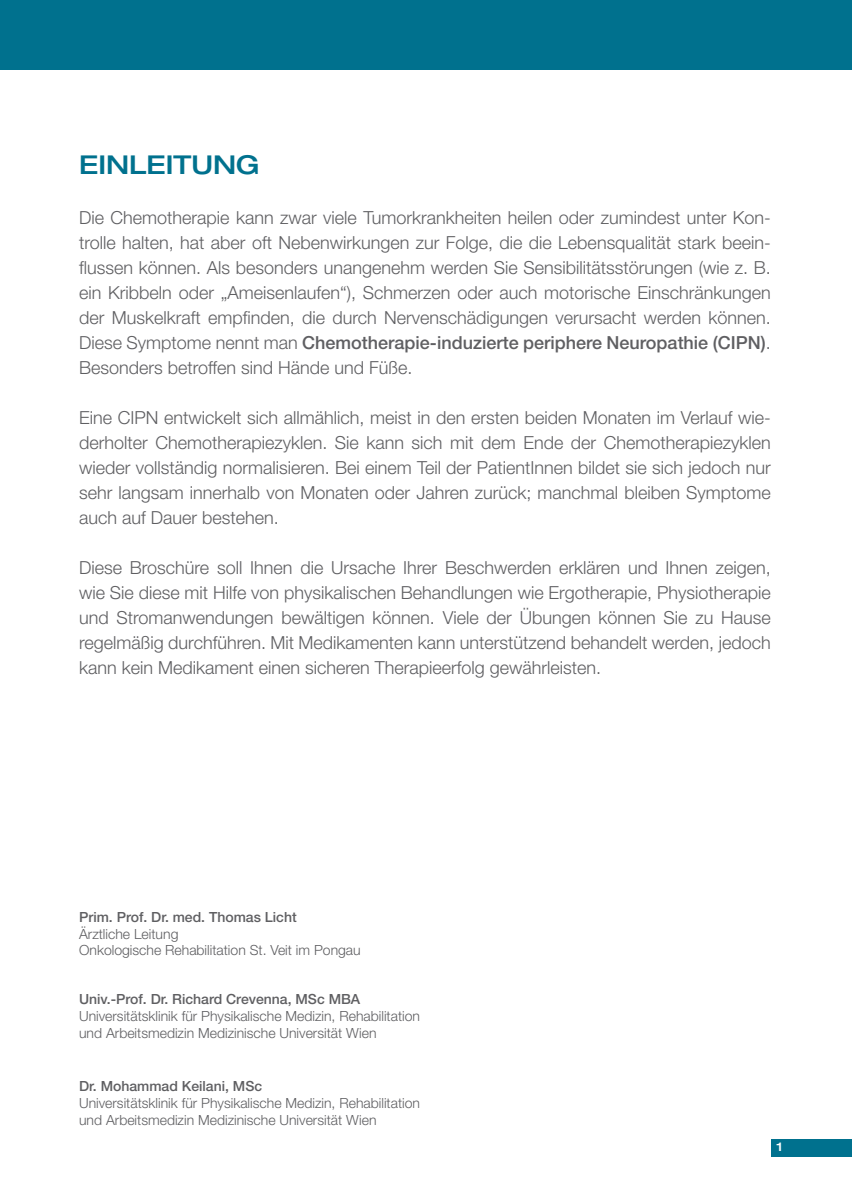
<style>
.page{position:relative;width:852px;height:1204px;background:#fff}
.page>*{position:absolute;margin:0;border:0;box-sizing:border-box;transform-origin:0 0}
.t1{font:500 expanded 26px "Helvetica Neue LT Pro";color:#00718e}
.t2{font:300 18px/25px "Helvetica Neue LT Pro";color:#5f5f62;text-align:justify}
.t3{font:300 14px/16.8px "Helvetica Neue LT Pro";color:#5f5f62}
.t4{font:500 14px "Helvetica Neue LT Pro";color:#5f5f62}
.t5{font:500 expanded 12px "Helvetica Neue LT Pro";color:#fff}
.s1{font-weight:500}
</style>
<div class="page">
<div style="left:0;top:0;width:852px;height:70px;background:#00718e"></div>
<div style="left:771px;top:1139px;width:81px;height:17px;background:#00718e"></div>
<h1 class="t1" style="left:79px;top:149px;width:182px">EINLEITUNG</h1>
<p class="t2" style="left:79px;top:205px;width:693px">Die Chemotherapie kann zwar viele Tumorkrankheiten heilen oder zumindest unter Kon&shy;trolle halten, hat aber oft Nebenwirkungen zur Folge, die die Lebensqualität stark beein&shy;flussen können. Als besonders unangenehm werden Sie Sensibilitätsstörungen (wie z. B. ein Kribbeln oder „Ameisenlaufen“), Schmerzen oder auch motorische Einschränkungen der Muskelkraft empfinden, die durch Nervenschädigungen verursacht werden können.<br>Diese Symptome nennt man <span class="s1">Chemotherapie-induzierte periphere Neuropathie (CIPN)</span>.<br>Besonders betroffen sind Hände und Füße.</p>
<p class="t2" style="left:79px;top:405px;width:693px">Eine CIPN entwickelt sich allmählich, meist in den ersten beiden Monaten im Verlauf wie&shy;derholter Chemotherapiezyklen. Sie kann sich mit dem Ende der Chemotherapiezyklen wieder vollständig normalisieren. Bei einem Teil der PatientInnen bildet sie sich jedoch nur sehr langsam innerhalb von Monaten oder Jahren zurück; manchmal bleiben Symptome auch auf Dauer bestehen.</p>
<p class="t2" style="left:79px;top:555px;width:693px">Diese Broschüre soll Ihnen die Ursache Ihrer Beschwerden erklären und Ihnen zeigen, wie Sie diese mit Hilfe von physikalischen Behandlungen wie Ergotherapie, Physiotherapie und Stromanwendungen bewältigen können. Viele der Übungen können Sie zu Hause regelmäßig durchführen. Mit Medikamenten kann unterstützend behandelt werden, jedoch kann kein Medikament einen sicheren Therapieerfolg gewährleisten.</p>
<p class="t4" style="left:79px;top:908px;width:219px">Prim. Prof. Dr. med. Thomas Licht</p>
<p class="t3" style="left:79px;top:925px;width:283px">Ärztliche Leitung<br>Onkologische Rehabilitation St. Veit im Pongau</p>
<p class="t4" style="left:79px;top:991px;width:283px">Univ.-Prof. Dr. Richard Crevenna, MSc MBA</p>
<p class="t3" style="left:79px;top:1007px;width:342px">Universitätsklinik für Physikalische Medizin, Rehabilitation und Arbeitsmedizin Medizinische Universität Wien</p>
<p class="t4" style="left:79px;top:1078px;width:185px">Dr. Mohammad Keilani, MSc</p>
<p class="t3" style="left:79px;top:1095px;width:342px">Universitätsklinik für Physikalische Medizin, Rehabilitation und Arbeitsmedizin Medizinische Universität Wien</p>
<p class="t5" style="left:776px;top:1140px;width:7px">1</p>
</div>
